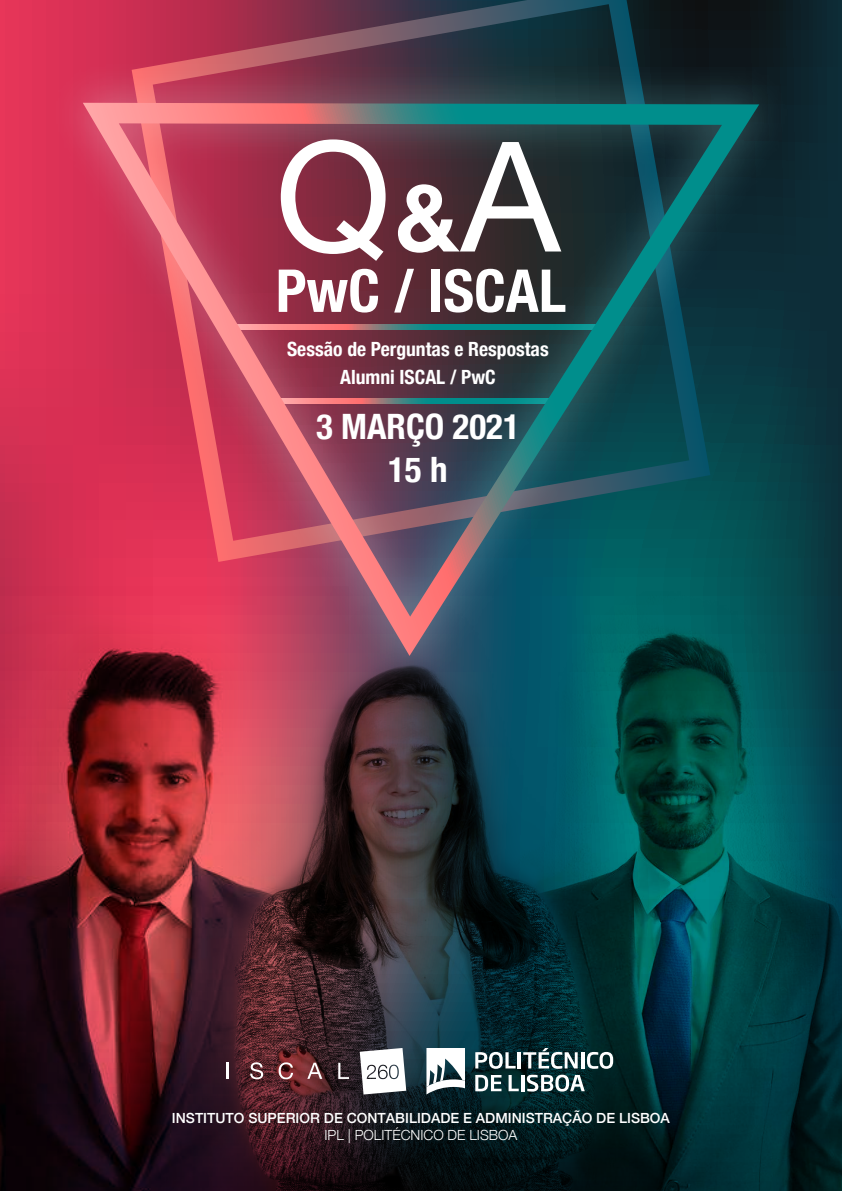
<style>
.page{position:relative;width:842px;height:1191px;background:#fff}
.page>*{position:absolute;margin:0;border:0;box-sizing:border-box;transform-origin:0 0}
.t1{font:153.2px "Helvetica Neue";color:#fff}
.t2{font:700 condensed 59.2px "Helvetica Neue";color:#fff}
.t3{font:700 condensed 35px/43px "Helvetica Neue";color:#fff;text-align:center}
.t4{font:700 condensed 19.6px/27.5px "Helvetica Neue";color:#fff;text-align:center}
.t5{font:500 14px "Helvetica Neue";color:#fff}
.t6{font:300 14px "Helvetica Neue";color:#fff}
.s1{font-weight:700;font-size:93px}
</style>
<div class="page">
<img style="left:0;top:0;width:842px;height:1191px">
<svg style="left:132px;top:0;width:578px;height:45px;background:#573447"></svg>
<img style="left:25px;top:45px;width:791px;height:668px">
<img style="left:83px;top:103px;width:676px;height:553px">
<svg style="left:475px;top:1052px;width:41px;height:16px"></svg>
<hr style="left:518px;top:1052px;width:3px;height:16px;background:#fff">
<svg style="left:523px;top:1048px;width:55px;height:20px"></svg>
<hr style="left:581px;top:1052px;width:3px;height:16px;background:#fff">
<svg style="left:587px;top:1052px;width:26px;height:16px"></svg>
<svg style="left:475px;top:1074px;width:26px;height:17px"></svg>
<svg style="left:509px;top:1075px;width:10px;height:16px"></svg>
<hr style="left:521px;top:1075px;width:3px;height:16px;background:#fff">
<svg style="left:527px;top:1074px;width:58px;height:17px"></svg>
<svg style="left:426px;top:1048px;width:39px;height:46px"></svg>
<svg style="left:227px;top:1062px;width:2px;height:17px"></svg>
<svg style="left:250px;top:1062px;width:13px;height:17px"></svg>
<svg style="left:279px;top:1062px;width:14px;height:17px"></svg>
<svg style="left:338px;top:1062px;width:11px;height:17px"></svg>
<svg style="left:307px;top:1062px;width:15px;height:16px"></svg>
<svg style="left:360px;top:1048px;width:46px;height:46px"></svg>
<h1 class="t1" style="left:275px;top:86px;width:287px">Q<span class="s1">&amp;</span>A</h1>
<h2 class="t2" style="left:276px;top:242px;width:292px">PwC / ISCAL</h2>
<h3 class="t4" style="left:287px;top:334px;width:263px">Sessão de Perguntas e Respostas<br>Alumni ISCAL / PwC</h3>
<h3 class="t3" style="left:316px;top:403px;width:205px">3 MARÇO 2021<br>15 h</h3>
<p class="t5" style="left:172px;top:1106px;width:499px">INSTITUTO SUPERIOR DE CONTABILIDADE E ADMINISTRAÇÃO DE LISBOA</p>
<p class="t6" style="left:324px;top:1123px;width:194px">IPL | POLITÉCNICO DE LISBOA</p>
</div>
